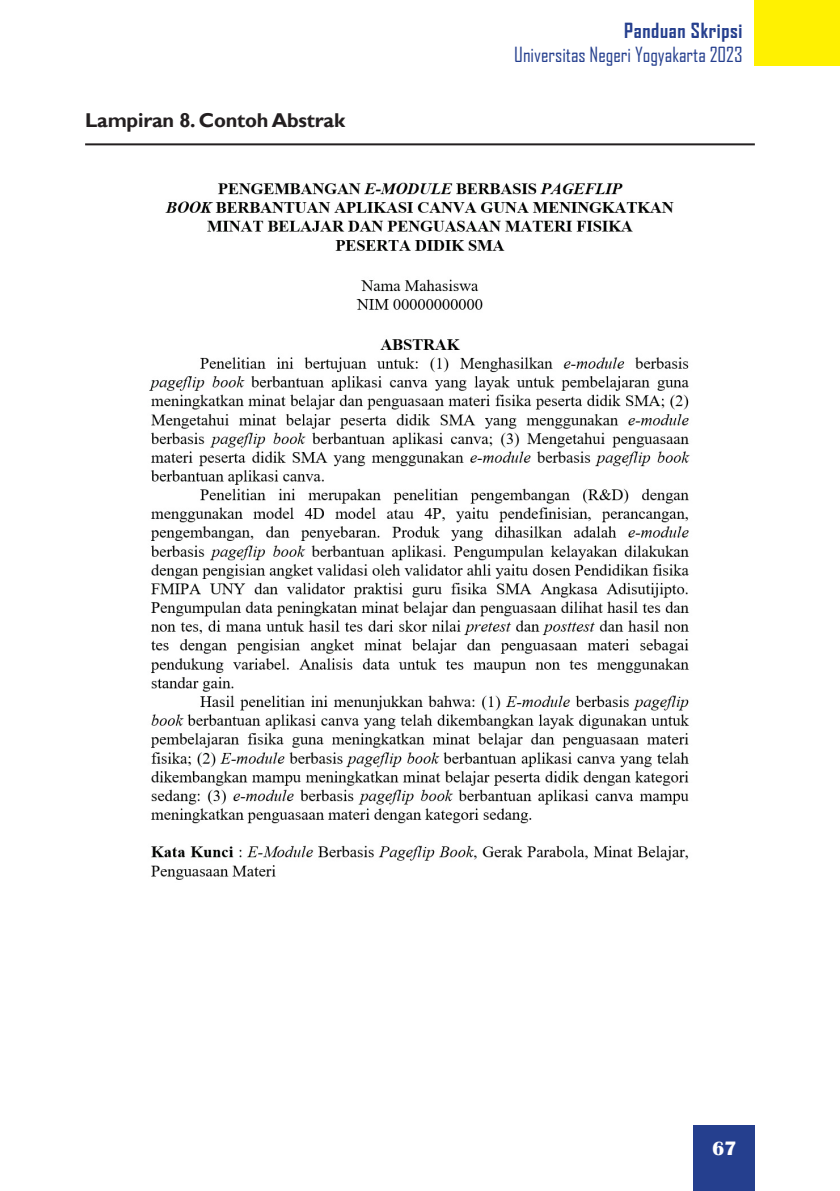
<style>
.page{position:relative;width:840px;height:1191px;background:#fff}
.page>*{position:absolute;margin:0;border:0;box-sizing:border-box;transform-origin:0 0}
.t1{font:20px "Agency FB";color:#253f8e}
.t2{font:700 20px "Gill Sans";letter-spacing:-.01em;color:#231f20}
.t3{font:700 20px "Agency FB";letter-spacing:.03em;color:#253f8e}
.t4{font:700 20px "Britannic";color:#fff}
</style>
<div class="page">
<div style="left:693px;top:1125px;width:61px;height:66px;background:#253f8e"></div>
<div style="left:754px;top:0;width:85px;height:66px;background:#fff101"></div>
<hr style="left:85px;top:143px;width:669px;height:2px;background:#231f20">
<img style="left:149px;top:182px;width:541px;height:698px">
<p class="t2" style="left:85px;top:108px;width:261px">Lampiran 8. Contoh Abstrak</p>
<p class="t3" style="left:624px;top:18px;width:120px">Panduan Skripsi</p>
<p class="t1" style="left:514px;top:43px;width:230px">Universitas Negeri Yogyakarta 2023</p>
<p class="t4" style="left:711px;top:1137px;width:26px">67</p>
</div>
